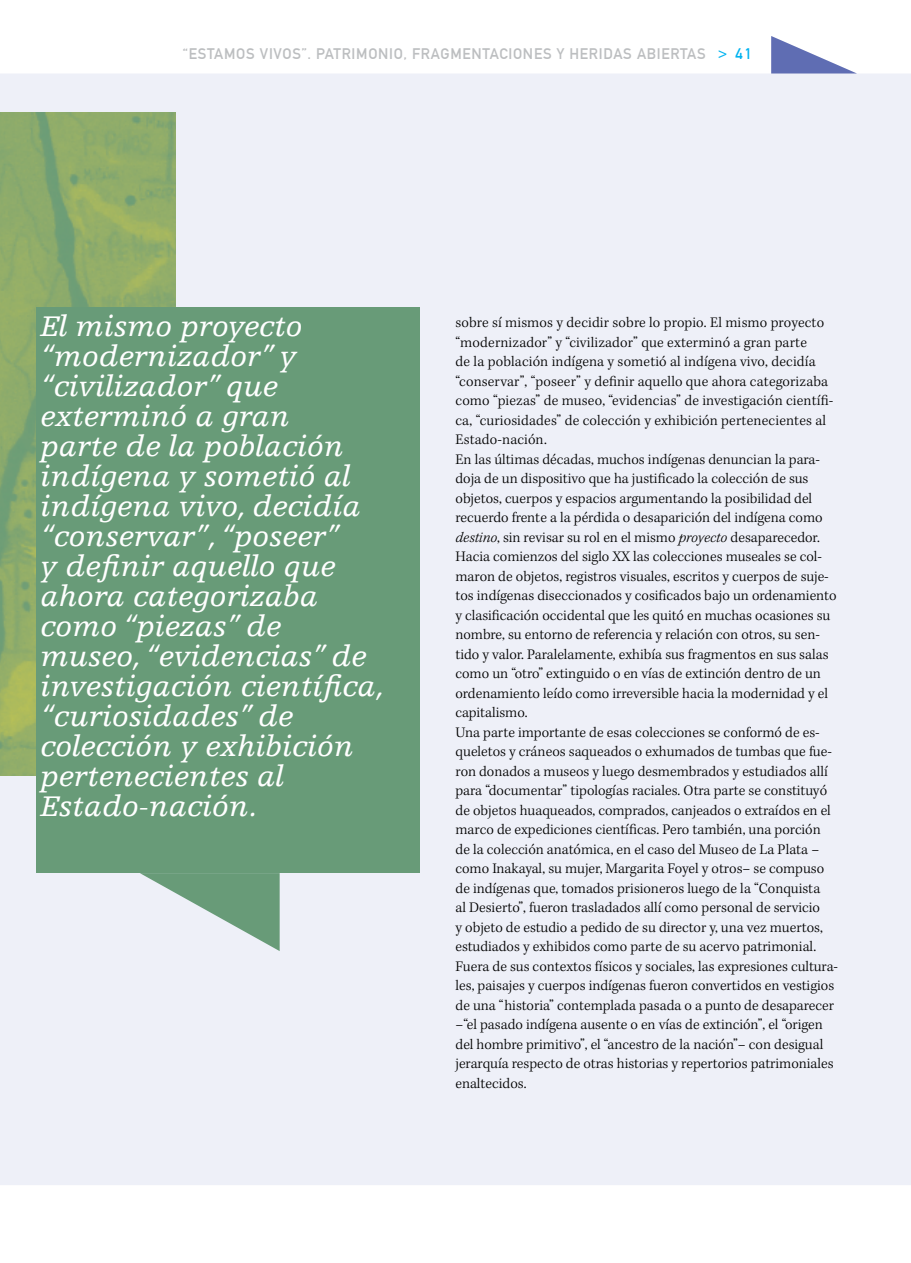
<style>
.page{position:relative;width:911px;height:1263px;background:#fff}
.page>*{position:absolute;margin:0;border:0;box-sizing:border-box;transform-origin:0 0}
.t1{font:italic 30px/30px "Egyptienne F";color:#fff}
.t2{font:300 15px/19.5px "Kepler Std";color:#000}
.t3{font:15px "DIN1451 Mittelschrift";letter-spacing:.05em;color:#bcbec0}
.s1{color:#00b3f0}
.s2{font-style:italic}
</style>
<div class="page">
<div style="left:0;top:74px;width:911px;height:1111px;background:#eef0f8"></div>
<svg style="left:771px;top:36px;width:86px;height:38px"></svg>
<img style="left:0;top:113px;width:176px;height:663px">
<div style="left:36px;top:308px;width:383px;height:565px;background:#689b78"></div>
<svg style="left:140px;top:873px;width:140px;height:78px"></svg>
<p class="t3" style="left:183px;top:45px;width:571px">“ESTAMOS VIVOS”. PATRIMONIO, FRAGMENTACIONES Y HERIDAS ABIERTAS <span class="s1">&gt; 41</span></p>
<p class="t1" style="left:40px;top:312px;width:345px">El mismo proyecto “modernizador” y “civilizador” que exterminó a gran<br>parte de la población indígena y sometió al indígena vivo, decidía “conservar”, “poseer”<br>y definir aquello que ahora categorizaba como “piezas” de museo, “evidencias” de investigación científica, “curiosidades” de colección y exhibición pertenecientes al<br>Estado-nación.</p>
<p class="t2" style="left:455px;top:313px;width:384px">sobre sí mismos y decidir sobre lo propio. El mismo proyecto “modernizador” y “civilizador” que exterminó a gran parte<br>de la población indígena y sometió al indígena vivo, decidía “conservar”, “poseer” y definir aquello que ahora categorizaba como “piezas” de museo, “evidencias” de investigación científi&shy;ca, “curiosidades” de colección y exhibición pertenecientes al Estado-nación.<br>En las últimas décadas, muchos indígenas denuncian la para&shy;doja de un dispositivo que ha justificado la colección de sus objetos, cuerpos y espacios argumentando la posibilidad del recuerdo frente a la pérdida o desaparición del indígena como <span class="s2">destino</span>, sin revisar su rol en el mismo <span class="s2">proyecto</span> desaparecedor.<br>Hacia comienzos del siglo XX las colecciones museales se col&shy;maron de objetos, registros visuales, escritos y cuerpos de suje&shy;tos indígenas diseccionados y cosificados bajo un ordenamiento y clasificación occidental que les quitó en muchas ocasiones su nombre, su entorno de referencia y relación con otros, su sen&shy;tido y valor. Paralelamente, exhibía sus fragmentos en sus salas como un “otro” extinguido o en vías de extinción dentro de un ordenamiento leído como irreversible hacia la modernidad y el capitalismo.<br>Una parte importante de esas colecciones se conformó de es&shy;queletos y cráneos saqueados o exhumados de tumbas que fue&shy;ron donados a museos y luego desmembrados y estudiados allí para “documentar” tipologías raciales. Otra parte se constituyó de objetos huaqueados, comprados, canjeados o extraídos en el marco de expediciones científicas. Pero también, una porción de la colección anatómica, en el caso del Museo de La Plata – como Inakayal, su mujer, Margarita Foyel y otros– se compuso de indígenas que, tomados prisioneros luego de la “Conquista<br>al Desierto”, fueron trasladados allí como personal de servicio<br>y objeto de estudio a pedido de su director y, una vez muertos, estudiados y exhibidos como parte de su acervo patrimonial.<br>Fuera de sus contextos físicos y sociales, las expresiones cultura&shy;les, paisajes y cuerpos indígenas fueron convertidos en vestigios de una “historia” contemplada pasada o a punto de desaparecer –“el pasado indígena ausente o en vías de extinción”, el “origen del hombre primitivo”, el “ancestro de la nación”– con desigual jerarquía respecto de otras historias y repertorios patrimoniales enaltecidos.</p>
</div>
